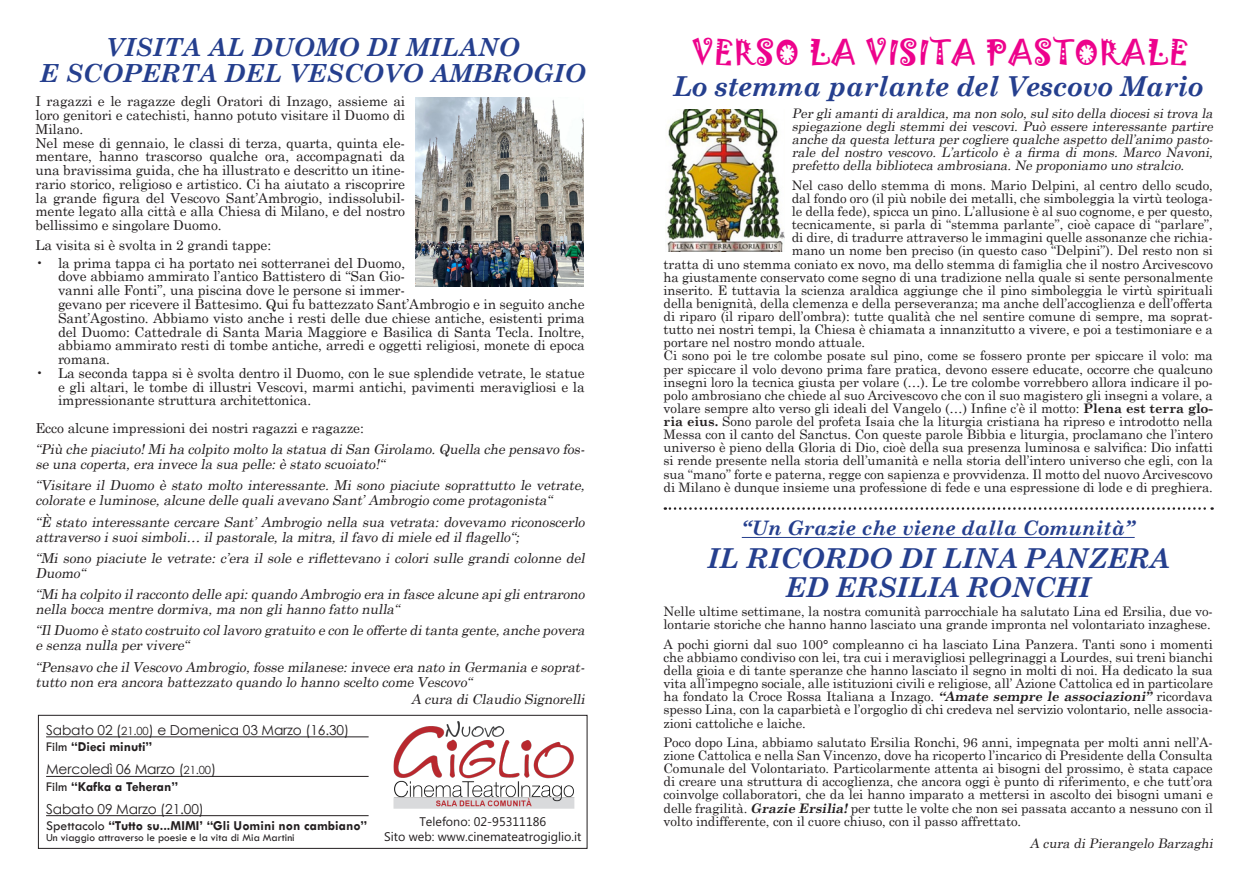
<style>
.page{position:relative;width:1251px;height:886px;background:#fff}
.page>*{position:absolute;margin:0;border:0;box-sizing:border-box;transform-origin:0 0}
.Titolo_SX{font:31.25px "Jokerman";letter-spacing:.03em;color:#ed028c}
.Titolo_SX-2{font:italic 700 27.5px "Century Schoolbook";letter-spacing:-.01em;color:#253f8e}
.Titolo_SX-3{font:italic 700 25px "Century Schoolbook";letter-spacing:.005em;color:#253f8e}
.Titolo_SX-4{font:italic 700 20px "Century Schoolbook";color:#253f8e}
.Testo{font:13.75px/13.8px "Century Schoolbook";letter-spacing:-.01em;color:#231f20;text-align:justify}
.Testo-2{font:italic 13.75px/15px "Century Schoolbook";color:#231f20}
.Testo_Cinema{font:700 13.75px "Tw Cen";color:#231f20}
.Titoletto_Cinema{font:13.75px "Century Gothic";letter-spacing:-.01em;color:#231f20}
.Testo-3{font:13.12px/13.1px "Century Schoolbook";letter-spacing:-.005em;color:#231f20;text-align:justify}
.Testo-4{font:italic 13.12px/13.1px "Century Schoolbook";color:#231f20;text-align:justify}
.t1{font:12.5px/15px "Microsoft Phags Pa";color:#231f20;text-align:center}
.Testo_Cinema-2{font:11.25px "Tw Cen";color:#231f20}
.s1{font-size:11.25px}
.s2{font-weight:400}
.s3{font-weight:700}
.s4{font-weight:700;font-style:italic}
</style>
<div class="page">
<div style="left:38px;top:715px;width:549px;height:134px;border:1px solid #231f20"></div>
<hr style="left:46px;top:736px;width:323px;height:1px;background:#231f20">
<hr style="left:46px;top:776px;width:323px;height:1px;background:#231f20">
<hr style="left:46px;top:815px;width:323px;height:1px;background:#231f20">
<img style="left:393px;top:721px;width:182px;height:88px">
<img style="left:667px;top:109px;width:118px;height:142px">
<hr style="left:742px;top:537px;width:393px;height:1px;background:#253f8e">
<img style="left:416px;top:97px;width:168px;height:189px">
<svg style="left:665px;top:507px;width:547px;height:3px"></svg>
<p class="Titolo_SX-3" style="left:106px;top:28px;width:416px">VISITA AL DUOMO DI MILANO</p>
<p class="Titolo_SX-3" style="left:40px;top:54px;width:547px">E SCOPERTA DEL VESCOVO AMBROGIO</p>
<p class="Testo" style="left:35px;top:93px;width:371px">I ragazzi e le ragazze degli Oratori di Inzago, assieme ai loro genitori e catechisti, hanno potuto visitare il Duomo di Milano.</p>
<p class="Testo" style="left:35px;top:135px;width:371px">Nel mese di gennaio, le classi di terza, quarta, quinta ele&shy;mentare, hanno trascorso qualche ora, accompagnati da una bravissima guida, che ha illustrato e descritto un itine&shy;rario storico, religioso e artistico. Ci ha aiutato a riscoprire la grande figura del Vescovo Sant’Ambrogio, indissolubil&shy;mente legato alla città e alla Chiesa di Milano, e del nostro bellissimo e singolare Duomo.</p>
<p class="Testo" style="left:35px;top:237px;width:237px">La visita si è svolta in 2 grandi tappe:</p>
<p class="Testo" style="left:58px;top:255px;width:528px;text-align:left;text-indent:-23px">• la prima tappa ci ha portato nei sotterranei del Duomo,<br>dove abbiamo ammirato l’antico Battistero di “San Gio-<br>vanni alle Fonti”, una piscina dove le persone si immer-<br>gevano per ricevere il Battesimo. Qui fu battezzato Sant’Ambrogio e in seguito anche Sant’Agostino. Abbiamo visto anche i resti delle due chiese antiche, esistenti prima del Duomo: Cattedrale di Santa Maria Maggiore e Basilica di Santa Tecla. Inoltre, abbiamo ammirato resti di tombe antiche, arredi e oggetti religiosi, monete di epoca romana.</p>
<p class="Testo" style="left:58px;top:365px;width:528px;text-indent:-23px">• La seconda tappa si è svolta dentro il Duomo, con le sue splendide vetrate, le statue e gli altari, le tombe di illustri Vescovi, marmi antichi, pavimenti meravigliosi e la impressionante struttura architettonica.</p>
<p class="Testo" style="left:35px;top:420px;width:330px">Ecco alcune impressioni dei nostri ragazzi e ragazze:</p>
<p class="Testo-2" style="left:35px;top:440px;width:554px">“Più chepiaciuto!Miha colpitomoltola statua diSan Girolamo.Quella chepensavofos&shy;seuna coperta,era invecela sua pelle:èstatoscuoiato!“</p>
<p class="Testo-2" style="left:35px;top:477px;width:554px">“Visitare il Duomo è stato molto interessante. Mi sono piaciute soprattutto le vetrate, colorateeluminose,alcunedellequaliavevanoSant’Ambrogiocomeprotagonista“</p>
<p class="Testo-2" style="left:35px;top:513px;width:554px">“È stato interessante cercare Sant’ Ambrogio nella sua vetrata: dovevamo riconoscerlo attraversoisuoisimboli… ilpastorale,la mitra,ilfavodimieleed ilflagello“;</p>
<p class="Testo-2" style="left:35px;top:549px;width:554px">“Mi sono piaciute le vetrate: c’era il sole e riflettevano i colori sulle grandi colonne del<br>Duomo“</p>
<p class="Testo-2" style="left:35px;top:585px;width:554px">“Miha colpitoilraccontodelleapi:quandoAmbrogioera in fascealcuneapiglientrarono nella bocca mentredormiva,ma non glihannofattonulla“</p>
<p class="Testo-2" style="left:35px;top:622px;width:554px">“IlDuomoèstatocostruitocollavorogratuitoecon leofferteditanta gente,anchepovera esenza nulla pervivere“</p>
<p class="Testo-2" style="left:35px;top:658px;width:554px">“PensavocheilVescovoAmbrogio,fossemilanese:inveceera natoin Germania esoprat&shy;tuttonon era ancora battezzatoquandolohannosceltocomeVescovo“</p>
<p class="Testo-2" style="left:411px;top:690px;width:179px">A cura diClaudioSignorelli</p>
<p class="Titoletto_Cinema" style="left:46px;top:720px;width:304px">Sabato 02 (<span class="s1">21.00</span>) e Domenica 03 Marzo (16.30)</p>
<p class="Testo_Cinema" style="left:46px;top:739px;width:108px"><span class="s2">Film</span> “Dieci minuti”</p>
<p class="Titoletto_Cinema" style="left:46px;top:760px;width:172px">Mercoledì 06 Marzo (<span class="s1">21.00</span>)</p>
<p class="Testo_Cinema" style="left:46px;top:778px;width:133px"><span class="s2">Film</span> “Kafka a Teheran”</p>
<p class="Titoletto_Cinema" style="left:46px;top:799px;width:159px">Sabato 09 Marzo (21.00)</p>
<p class="Testo_Cinema" style="left:46px;top:817px;width:323px"><span class="s2">Spettacolo</span> “Tutto su...MIMI’ “Gli Uomini non cambiano”</p>
<p class="Testo_Cinema-2" style="left:46px;top:831px;width:250px">Un viaggio attraverso le poesie e la vita di Mia Martini</p>
<p class="t1" style="left:384px;top:814px;width:199px">Telefono: 02-95311186<br>Sito web: www.cinemateatrogiglio.it</p>
<p class="Titolo_SX" style="left:692px;top:31px;width:498px">VERSO LA VISITA PASTORALE</p>
<p class="Titolo_SX-2" style="left:673px;top:65px;width:532px">Lo stemma parlante del Vescovo Mario</p>
<p class="Testo-4" style="left:792px;top:105px;width:426px">Pergliamantidiaraldica,ma non solo,sulsitodella diocesisitrova la spiegazione degli stemmi dei vescovi. Può essere interessante partire ancheda questa lettura percoglierequalcheaspettodell’animopasto&shy;rale del nostro vescovo. L’articolo è a firma di mons. Marco Navoni, prefettodella biblioteca ambrosiana.Neproponiamounostralcio.</p>
<p class="Testo-3" style="left:792px;top:177px;width:423px">Nel caso dello stemma di mons. Mario Delpini, al centro dello scudo,</p>
<p class="Testo-3" style="left:792px;top:190px;width:423px">dal fondo oro (il più nobile dei metalli, che simboleggia la virtù teologa-</p>
<p class="Testo-3" style="left:792px;top:204px;width:423px">le della fede), spicca un pino. L’allusione è al suo cognome, e per questo,</p>
<p class="Testo-3" style="left:792px;top:217px;width:423px">tecnicamente, si parla di “stemma parlante”, cioè capace di “parlare”,</p>
<p class="Testo-3" style="left:792px;top:230px;width:423px">di dire, di tradurre attraverso le immagini quelle assonanze che richia-</p>
<p class="Testo-3" style="left:792px;top:243px;width:423px">mano un nome ben preciso (in questo caso “Delpini”). Del resto non si</p>
<p class="Testo-3" style="left:663px;top:256px;width:551px">tratta di uno stemma coniato ex novo, ma dello stemma di famiglia che il nostro Arcivescovo</p>
<p class="Testo-3" style="left:663px;top:269px;width:551px">ha giustamente conservato come segno di una tradizione nella quale si sente personalmente</p>
<p class="Testo-3" style="left:663px;top:282px;width:551px">inserito. E tuttavia la scienza araldica aggiunge che il pino simboleggia le virtù spirituali</p>
<p class="Testo-3" style="left:663px;top:295px;width:551px">della benignità, della clemenza e della perseveranza; ma anche dell’accoglienza e dell’offerta</p>
<p class="Testo-3" style="left:663px;top:309px;width:551px">di riparo (il riparo dell’ombra): tutte qualità che nel sentire comune di sempre, ma soprat-</p>
<p class="Testo-3" style="left:663px;top:322px;width:551px">tutto nei nostri tempi, la Chiesa è chiamata a innanzitutto a vivere, e poi a testimoniare e a</p>
<p class="Testo-3" style="left:663px;top:335px;width:203px">portare nel nostro mondo attuale.</p>
<p class="Testo-3" style="left:663px;top:348px;width:551px">Ci sono poi le tre colombe posate sul pino, come se fossero pronte per spiccare il volo: ma per spiccare il volo devono prima fare pratica, devono essere educate, occorre che qualcuno insegni loro la tecnica giusta per volare (…). Le tre colombe vorrebbero allora indicare il po&shy;polo ambrosiano che chiede al suo Arcivescovo che con il suo magistero gli insegni a volare, a volare sempre alto verso gli ideali del Vangelo (…) Infine c’è il motto: <span class="s3">Plena est terra glo&shy;ria eius.</span> Sono parole del profeta Isaia che la liturgia cristiana ha ripreso e introdotto nella Messa con il canto del Sanctus. Con queste parole Bibbia e liturgia, proclamano che l’intero universo è pieno della Gloria di Dio, cioè della sua presenza luminosa e salvifica: Dio infatti si rende presente nella storia dell’umanità e nella storia dell’intero universo che egli, con la sua “mano” forte e paterna, regge con sapienza e provvidenza. Il motto del nuovo Arcivescovo di Milano è dunque insieme una professione di fede e una espressione di lode e di preghiera.</p>
<p class="Titolo_SX-4" style="left:742px;top:513px;width:394px">“Un Grazie che viene dalla Comunità”</p>
<p class="Titolo_SX-2" style="left:707px;top:537px;width:464px">IL RICORDO DI LINA PANZERA</p>
<p class="Titolo_SX-2" style="left:786px;top:566px;width:307px">ED ERSILIA RONCHI</p>
<p class="Testo-3" style="left:663px;top:604px;width:551px">Nelle ultime settimane, la nostra comunità parrocchiale ha salutato Lina ed Ersilia, due vo&shy;lontarie storiche che hanno hanno lasciato una grande impronta nel volontariato inzaghese.</p>
<p class="Testo-3" style="left:663px;top:636px;width:551px">A pochi giorni dal suo 100° compleanno ci ha lasciato Lina Panzera. Tanti sono i momenti che abbiamo condiviso con lei, tra cui i meravigliosi pellegrinaggi a Lourdes, sui treni bianchi della gioia e di tante speranze che hanno lasciato il segno in molti di noi. Ha dedicato la sua vita all’impegno sociale, alle istituzioni civili e religiose, all’ Azione Cattolica ed in particolare ha fondato la Croce Rossa Italiana a Inzago. <span class="s4">“Amate sempre le associazioni”</span> ricordava spesso Lina, con la caparbietà e l’orgoglio di chi credeva nel servizio volontario, nelle associa&shy;zioni cattoliche e laiche.</p>
<p class="Testo-3" style="left:663px;top:734px;width:551px">Poco dopo Lina, abbiamo salutato Ersilia Ronchi, 96 anni, impegnata per molti anni nell’A&shy;zione Cattolica e nella San Vincenzo, dove ha ricoperto l’incarico di Presidente della Consulta Comunale del Volontariato. Particolarmente attenta ai bisogni del prossimo, è stata capace di creare una struttura di accoglienza, che ancora oggi è punto di riferimento, e che tutt’ora coinvolge collaboratori, che da lei hanno imparato a mettersi in ascolto dei bisogni umani e delle fragilità. <span class="s4">Grazie Ersilia!</span>per tutte le volte che non sei passata accanto a nessuno con il volto indifferente, con il cuore chiuso, con il passo affrettato.</p>
<p class="Testo-4" style="left:1030px;top:835px;width:188px">A cura diPierangelo Barzaghi</p>
</div>
